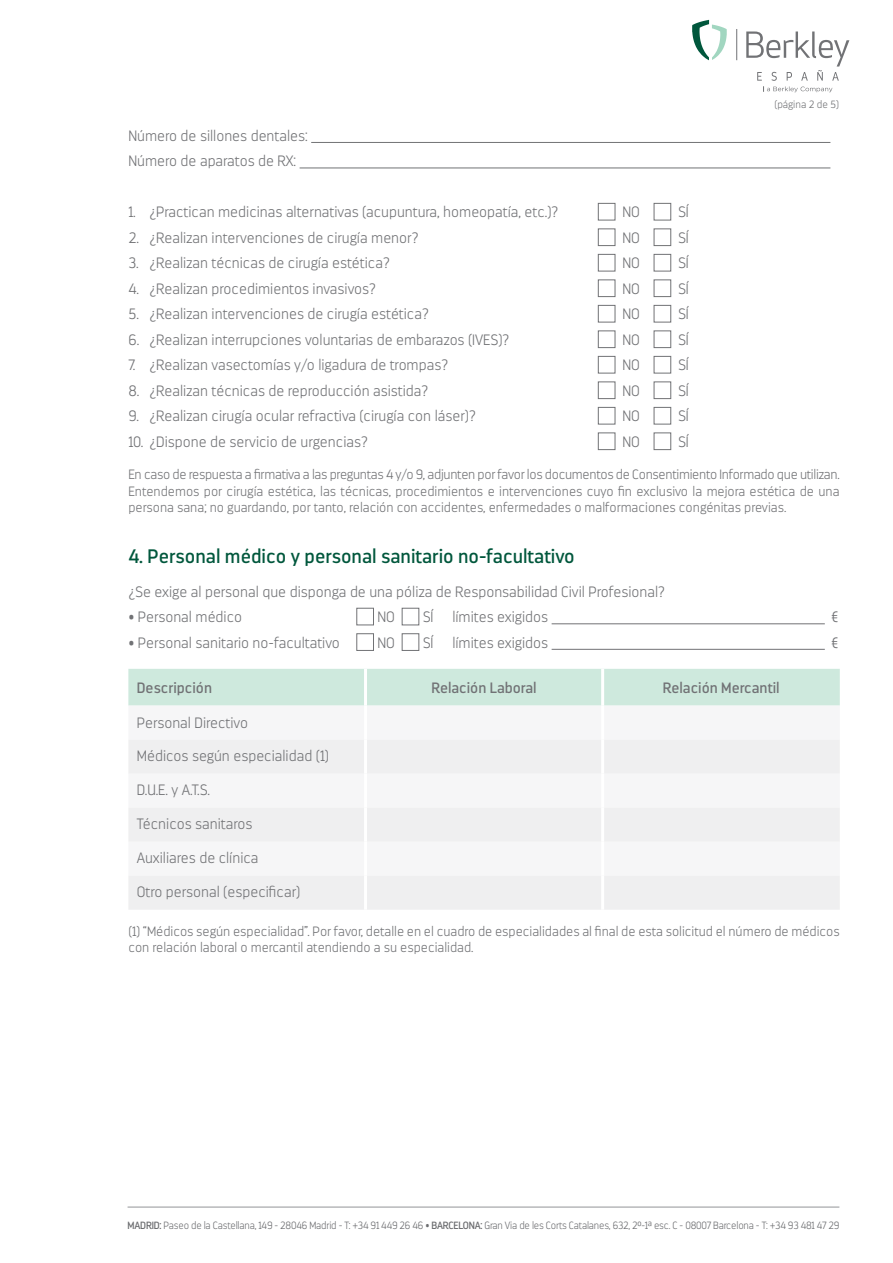
<style>
.page{position:relative;width:893px;height:1263px;background:#fff}
.page>*{position:absolute;margin:0;border:0;box-sizing:border-box;transform-origin:0 0}
.t1{font:19.5px "Darwin";color:#00573c}
.Text_Normal{font:200 15px "Darwin";color:#717275}
.t2{font:15px "Darwin";color:#717275}
.Text_Normal-2{font:200 13.5px/16.2px "Darwin";color:#717275}
.Text_Normal-3{font:200 13.5px "Darwin";letter-spacing:-.02em;color:#717275}
.t3{font:200 10.5px "Darwin";letter-spacing:-.02em;color:#6c6d70}
.t4{font:200 10.5px "Darwin";color:#717275}
.s1{font-weight:400}
</style>
<div class="page">
<hr style="left:128px;top:1207px;width:711px;height:1px;background:#939598">
<svg style="left:692px;top:20px;width:35px;height:40px"></svg>
<hr style="left:736px;top:29px;width:1px;height:31px;background:#717275">
<svg style="left:746px;top:32px;width:103px;height:60px"></svg>
<hr style="left:311px;top:142px;width:519px;height:1px;background:#717275">
<hr style="left:300px;top:168px;width:530px;height:1px;background:#717275">
<hr style="left:552px;top:623px;width:273px;height:1px;background:#717275">
<hr style="left:552px;top:649px;width:273px;height:1px;background:#717275">
<div style="left:598px;top:203px;width:17px;height:17px;background:#fff;border:1px solid #717275"></div>
<div style="left:654px;top:203px;width:17px;height:17px;background:#fff;border:1px solid #717275"></div>
<div style="left:598px;top:228px;width:17px;height:18px;background:#fff;border:1px solid #717275"></div>
<div style="left:654px;top:228px;width:17px;height:18px;background:#fff;border:1px solid #717275"></div>
<div style="left:598px;top:254px;width:17px;height:17px;background:#fff;border:1px solid #717275"></div>
<div style="left:654px;top:254px;width:17px;height:17px;background:#fff;border:1px solid #717275"></div>
<div style="left:598px;top:279px;width:17px;height:18px;background:#fff;border:1px solid #717275"></div>
<div style="left:654px;top:279px;width:17px;height:18px;background:#fff;border:1px solid #717275"></div>
<div style="left:598px;top:305px;width:17px;height:17px;background:#fff;border:1px solid #717275"></div>
<div style="left:654px;top:305px;width:17px;height:17px;background:#fff;border:1px solid #717275"></div>
<div style="left:598px;top:330px;width:17px;height:18px;background:#fff;border:1px solid #717275"></div>
<div style="left:654px;top:330px;width:17px;height:18px;background:#fff;border:1px solid #717275"></div>
<div style="left:598px;top:356px;width:17px;height:17px;background:#fff;border:1px solid #717275"></div>
<div style="left:654px;top:356px;width:17px;height:17px;background:#fff;border:1px solid #717275"></div>
<div style="left:598px;top:381px;width:17px;height:18px;background:#fff;border:1px solid #717275"></div>
<div style="left:654px;top:381px;width:17px;height:18px;background:#fff;border:1px solid #717275"></div>
<div style="left:598px;top:407px;width:17px;height:17px;background:#fff;border:1px solid #717275"></div>
<div style="left:654px;top:407px;width:17px;height:17px;background:#fff;border:1px solid #717275"></div>
<div style="left:598px;top:432px;width:17px;height:18px;background:#fff;border:1px solid #717275"></div>
<div style="left:654px;top:432px;width:17px;height:18px;background:#fff;border:1px solid #717275"></div>
<div style="left:356px;top:608px;width:18px;height:17px;background:#fff;border:1px solid #717275"></div>
<div style="left:402px;top:608px;width:17px;height:17px;background:#fff;border:1px solid #717275"></div>
<div style="left:356px;top:633px;width:18px;height:18px;background:#fff;border:1px solid #717275"></div>
<div style="left:402px;top:633px;width:17px;height:18px;background:#fff;border:1px solid #717275"></div>
<div style="left:128px;top:669px;width:712px;height:37px;background:#cee9dd"></div>
<div style="left:129px;top:740px;width:711px;height:170px;background:#efeff0"></div>
<hr style="left:364px;top:669px;width:3px;height:37px;background:#fff">
<hr style="left:601px;top:669px;width:3px;height:37px;background:#fff">
<hr style="left:364px;top:740px;width:3px;height:34px;background:#fff">
<hr style="left:601px;top:740px;width:3px;height:34px;background:#fff">
<hr style="left:364px;top:774px;width:3px;height:34px;background:#fff">
<hr style="left:601px;top:774px;width:3px;height:34px;background:#fff">
<hr style="left:364px;top:808px;width:3px;height:34px;background:#fff">
<hr style="left:601px;top:808px;width:3px;height:34px;background:#fff">
<hr style="left:364px;top:842px;width:3px;height:34px;background:#fff">
<hr style="left:601px;top:842px;width:3px;height:34px;background:#fff">
<hr style="left:364px;top:876px;width:3px;height:34px;background:#fff">
<hr style="left:601px;top:876px;width:3px;height:34px;background:#fff">
<p class="t4" style="left:774px;top:98px;width:66px">(página 2 de 5)</p>
<p class="Text_Normal" style="left:128px;top:127px;width:181px">Número de sillones dentales:</p>
<p class="Text_Normal" style="left:128px;top:152px;width:169px">Número de aparatos de RX:</p>
<p class="Text_Normal" style="left:128px;top:203px;width:432px">1. ¿Practican medicinas alternativas (acupuntura, homeopatía, etc.)?</p>
<p class="Text_Normal" style="left:622px;top:203px;width:19px">NO</p>
<p class="Text_Normal" style="left:678px;top:203px;width:12px">SÍ</p>
<p class="Text_Normal" style="left:128px;top:229px;width:292px">2. ¿Realizan intervenciones de cirugía menor?</p>
<p class="Text_Normal" style="left:622px;top:229px;width:19px">NO</p>
<p class="Text_Normal" style="left:678px;top:229px;width:12px">SÍ</p>
<p class="Text_Normal" style="left:128px;top:254px;width:263px">3. ¿Realizan técnicas de cirugía estética?</p>
<p class="Text_Normal" style="left:622px;top:254px;width:19px">NO</p>
<p class="Text_Normal" style="left:678px;top:254px;width:12px">SÍ</p>
<p class="Text_Normal" style="left:128px;top:280px;width:249px">4. ¿Realizan procedimientos invasivos?</p>
<p class="Text_Normal" style="left:622px;top:280px;width:19px">NO</p>
<p class="Text_Normal" style="left:678px;top:280px;width:12px">SÍ</p>
<p class="Text_Normal" style="left:128px;top:305px;width:302px">5. ¿Realizan intervenciones de cirugía estética?</p>
<p class="Text_Normal" style="left:622px;top:305px;width:19px">NO</p>
<p class="Text_Normal" style="left:678px;top:305px;width:12px">SÍ</p>
<p class="Text_Normal" style="left:128px;top:331px;width:383px">6. ¿Realizan interrupciones voluntarias de embarazos (IVES)?</p>
<p class="Text_Normal" style="left:622px;top:331px;width:19px">NO</p>
<p class="Text_Normal" style="left:678px;top:331px;width:12px">SÍ</p>
<p class="Text_Normal" style="left:128px;top:356px;width:321px">7. ¿Realizan vasectomías y/o ligadura de trompas?</p>
<p class="Text_Normal" style="left:622px;top:356px;width:19px">NO</p>
<p class="Text_Normal" style="left:678px;top:356px;width:12px">SÍ</p>
<p class="Text_Normal" style="left:128px;top:382px;width:302px">8. ¿Realizan técnicas de reproducción asistida?</p>
<p class="Text_Normal" style="left:622px;top:382px;width:19px">NO</p>
<p class="Text_Normal" style="left:678px;top:382px;width:12px">SÍ</p>
<p class="Text_Normal" style="left:128px;top:407px;width:349px">9. ¿Realizan cirugía ocular refractiva (cirugía con láser)?</p>
<p class="Text_Normal" style="left:622px;top:407px;width:19px">NO</p>
<p class="Text_Normal" style="left:678px;top:407px;width:12px">SÍ</p>
<p class="Text_Normal" style="left:128px;top:433px;width:241px">10. ¿Dispone de servicio de urgencias?</p>
<p class="Text_Normal" style="left:622px;top:433px;width:19px">NO</p>
<p class="Text_Normal" style="left:678px;top:433px;width:12px">SÍ</p>
<p class="Text_Normal-3" style="left:128px;top:467px;width:713px">En caso de respuesta a firmativa a las preguntas 4 y/o 9, adjunten por favor los documentos de Consentimiento Informado que utilizan.</p>
<p class="Text_Normal-2" style="left:128px;top:483px;width:713px">Entendemos por cirugía estética, las técnicas, procedimientos e intervenciones cuyo fin exclusivo la mejora estética de una persona sana; no guardando, por tanto, relación con accidentes, enfermedades o malformaciones congénitas previas.</p>
<p class="t1" style="left:128px;top:544px;width:448px">4. Personal médico y personal sanitario no-facultativo</p>
<p class="Text_Normal" style="left:128px;top:583px;width:538px">¿Se exige al personal que disponga de una póliza de Responsabilidad Civil Profesional?</p>
<p class="Text_Normal" style="left:128px;top:608px;width:115px">• Personal médico</p>
<p class="Text_Normal" style="left:377px;top:608px;width:19px">NO</p>
<p class="Text_Normal" style="left:423px;top:608px;width:12px">SÍ</p>
<p class="Text_Normal" style="left:452px;top:608px;width:97px">límites exigidos</p>
<p class="Text_Normal" style="left:832px;top:608px;width:8px">€</p>
<p class="Text_Normal" style="left:128px;top:634px;width:213px">• Personal sanitario no-facultativo</p>
<p class="Text_Normal" style="left:377px;top:634px;width:19px">NO</p>
<p class="Text_Normal" style="left:423px;top:634px;width:12px">SÍ</p>
<p class="Text_Normal" style="left:452px;top:634px;width:97px">límites exigidos</p>
<p class="Text_Normal" style="left:832px;top:634px;width:8px">€</p>
<p class="t2" style="left:137px;top:679px;width:77px">Descripción</p>
<p class="t2" style="left:431px;top:679px;width:107px">Relación Laboral</p>
<p class="t2" style="left:663px;top:679px;width:118px">Relación Mercantil</p>
<p class="Text_Normal" style="left:137px;top:714px;width:113px">Personal Directivo</p>
<p class="Text_Normal" style="left:137px;top:747px;width:194px">Médicos según especialidad (1)</p>
<p class="Text_Normal" style="left:137px;top:781px;width:75px">D.U.E. y A.T.S.</p>
<p class="Text_Normal" style="left:137px;top:815px;width:117px">Técnicos sanitaros</p>
<p class="Text_Normal" style="left:137px;top:849px;width:123px">Auxiliares de clínica</p>
<p class="Text_Normal" style="left:137px;top:883px;width:165px">Otro personal (especificar)</p>
<p class="Text_Normal-2" style="left:128px;top:923px;width:713px">(1) “Médicos según especialidad”. Por favor, detalle en el cuadro de especialidades al final de esta solicitud el número de médicos con relación laboral o mercantil atendiendo a su especialidad.</p>
<p class="t3" style="left:128px;top:1219px;width:713px"><span class="s1">MADRID:</span> Paseo de la Castellana, 149 - 28046 Madrid - T: +34 91 449 26 46 • <span class="s1">BARCELONA:</span> Gran Via de les Corts Catalanes, 632, 2º-1ª esc. C - 08007 Barcelona - T: +34 93 481 47 29</p>
</div>
